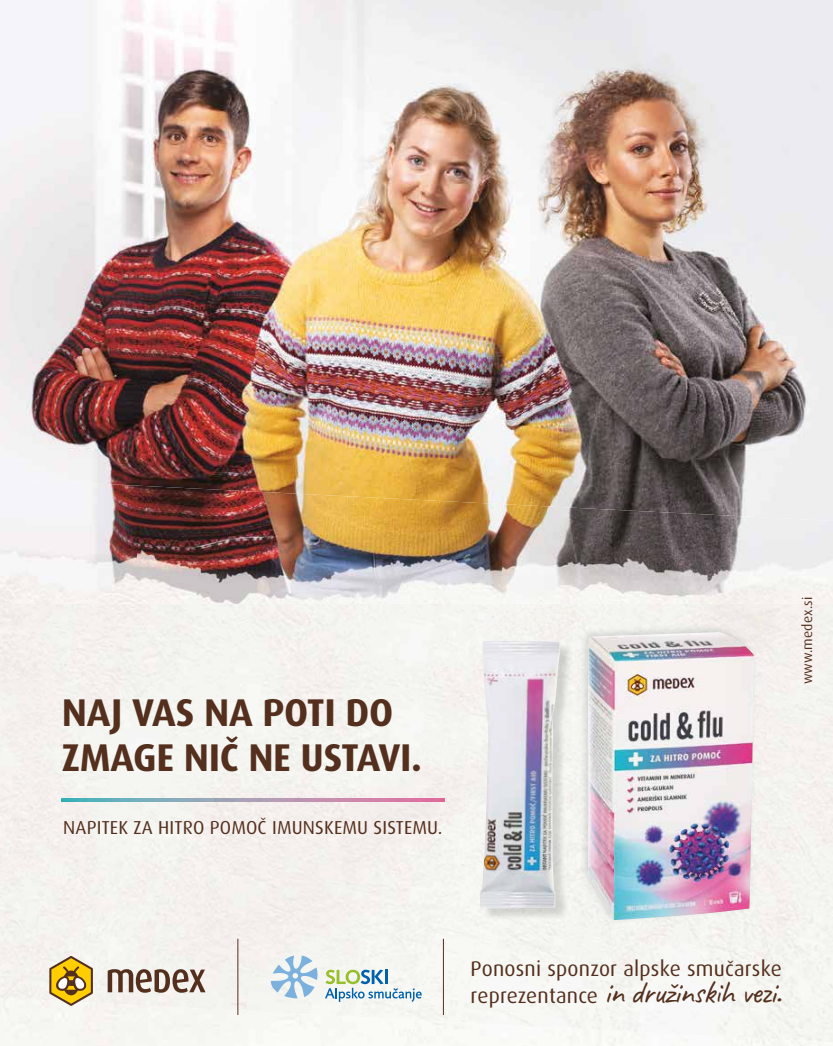
<style>
.page{position:relative;width:833px;height:1046px;background:#fff}
.page>*{position:absolute;margin:0;border:0;box-sizing:border-box;transform-origin:0 0}
.t1{font:38.62px/45px "Dax XW Bold";letter-spacing:-.01em;color:#542f1d}
.t2{font:32.5px "Caveat";letter-spacing:-.025em;color:#542f1d}
.t3{font:21.25px "Dax XW";letter-spacing:.01em;color:#542f1d}
.t4{font:18.75px "Dax XW";letter-spacing:.01em;color:#542f1d}
.t5{font:13.75px "Dax XW";letter-spacing:.01em;color:#542f1d}
.s1{font-family:"Dax XW";font-size:21.25px}
</style>
<div class="page">
<img style="left:0;top:0;width:833px;height:506px">
<div style="left:484px;top:603px;width:93px;height:28px;background:#f5f4f0"></div>
<div style="left:0;top:603px;width:314px;height:394px;background:#f5f3ef"></div>
<img style="left:484px;top:628px;width:17px;height:3px">
<div style="left:0;top:603px;width:50px;height:299px;background:#f5f0ed"></div>
<div style="left:419px;top:745px;width:46px;height:252px;background:#f5f6f1"></div>
<div style="left:550px;top:860px;width:43px;height:137px;background:#f5f6f1"></div>
<div style="left:699px;top:925px;width:44px;height:72px;background:#f6f6f2"></div>
<div style="left:463px;top:921px;width:61px;height:76px;background:#f8f8f4"></div>
<img style="left:0;top:980px;width:154px;height:17px">
<img style="left:0;top:478px;width:548px;height:125px">
<img style="left:547px;top:506px;width:286px;height:97px">
<div style="left:0;top:997px;width:833px;height:48px;background:#f7f8f3"></div>
<div style="left:52px;top:785px;width:413px;height:49px;background:#f5f1ee"></div>
<img style="left:62px;top:798px;width:383px;height:3px">
<img style="left:480px;top:641px;width:80px;height:267px">
<svg style="left:108px;top:968px;width:98px;height:24px"></svg>
<svg style="left:49px;top:955px;width:44px;height:50px"></svg>
<svg style="left:325px;top:969px;width:97px;height:32px"></svg>
<svg style="left:271px;top:955px;width:47px;height:43px"></svg>
<hr style="left:238px;top:938px;width:1px;height:76px;background:#542f1d">
<hr style="left:443px;top:938px;width:1px;height:76px;background:#542f1d">
<img style="left:578px;top:622px;width:181px;height:303px">
<img style="left:588px;top:632px;width:166px;height:287px">
<h1 class="t1" style="left:62px;top:689px;width:361px">NAJ VAS NA POTI DO<br>ZMAGE NIČ NE USTAVI.</h1>
<p class="t4" style="left:63px;top:817px;width:381px">NAPITEK ZA HITRO POMOČ IMUNSKEMU SISTEMU.</p>
<p class="t5" style="left:800px;top:684px;width:89px;rotate:-90deg">www.medex.si</p>
<p class="t3" style="left:470px;top:956px;width:313px">Ponosni sponzor alpske smučarske</p>
<h2 class="t2" style="left:470px;top:971px;width:312px"><span class="s1">reprezentance</span> in družinskih vezi.</h2>
</div>
